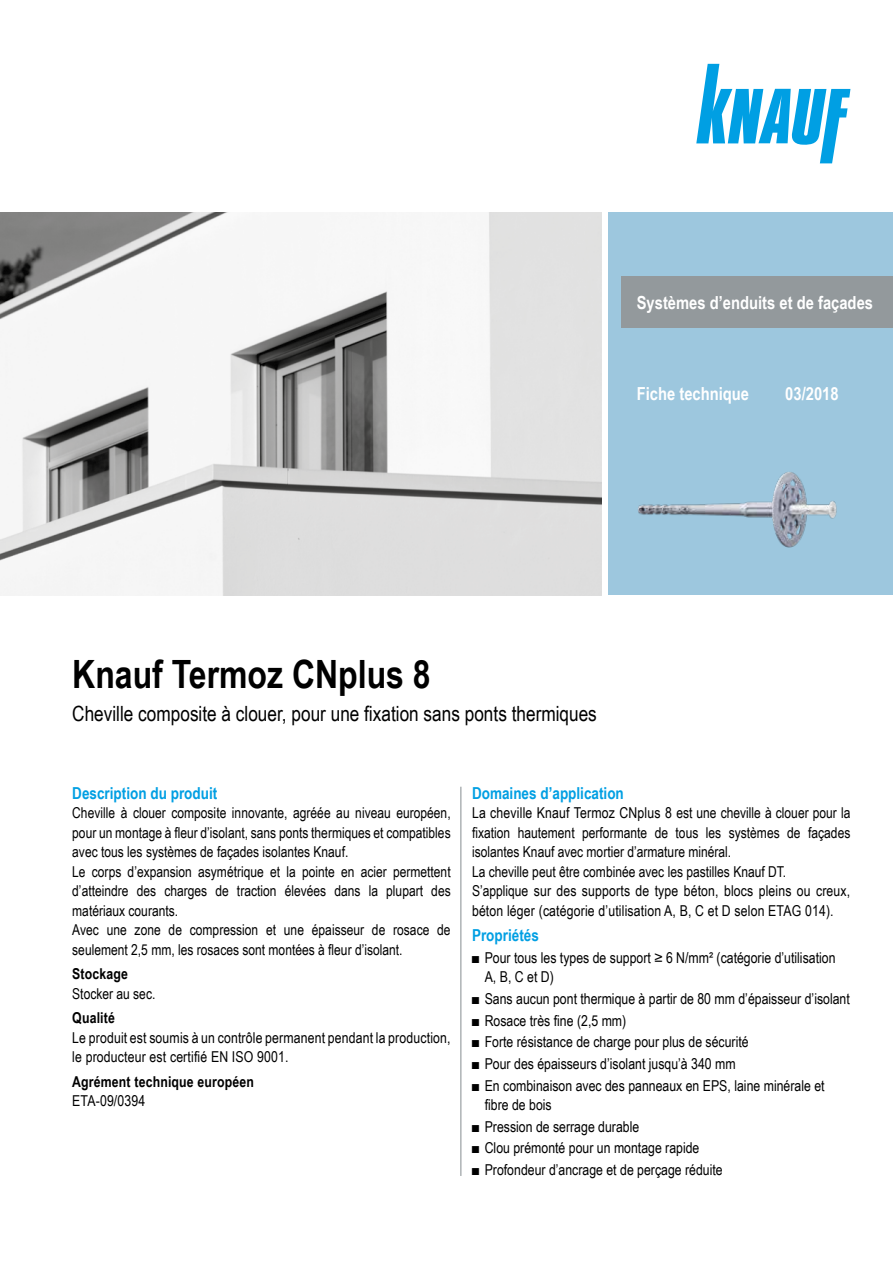
<style>
.page{position:relative;width:893px;height:1263px;background:#fff}
.page>*{position:absolute;margin:0;border:0;box-sizing:border-box;transform-origin:0 0}
.t1{font:700 39px "Arial Narrow";color:#000}
.t2{font:21px "Arial Narrow";color:#000}
.t3{font:700 18px "Arial Narrow";color:#fff}
.t4{font:700 16.5px "Arial Narrow";color:#009fe3}
.t5{font:15px/19.5px "Arial Narrow";color:#000}
.t6{font:700 15px "Arial Narrow";letter-spacing:.01em;color:#000}
</style>
<div class="page">
<div style="left:608px;top:213px;width:285px;height:382px;background:#9dc7de"></div>
<div style="left:621px;top:276px;width:272px;height:52px;background:#93999c"></div>
<svg style="left:696px;top:64px;width:154px;height:99px"></svg>
<hr style="left:460px;top:787px;width:1px;height:389px;background:#93999c">
<img style="left:0;top:213px;width:602px;height:382px">
<img style="left:638px;top:472px;width:199px;height:76px">
<p class="t3" style="left:637px;top:289px;width:238px">Systèmes d’enduits et de façades</p>
<p class="t3" style="left:637px;top:380px;width:114px">Fiche technique</p>
<p class="t3" style="left:785px;top:380px;width:55px">03/2018</p>
<h1 class="t1" style="left:72px;top:644px;width:360px">Knauf Termoz CNplus 8</h1>
<h2 class="t2" style="left:72px;top:698px;width:526px">Cheville composite à clouer, pour une fixation sans ponts thermiques</h2>
<p class="t4" style="left:72px;top:780px;width:147px">Description du produit</p>
<p class="t5" style="left:72px;top:802px;width:380px">Cheville à clouer composite innovante, agréée au niveau européen, pour un montage à fleur d’isolant, sans ponts thermiques et compatibles avec tous les systèmes de façades isolantes Knauf.<br>Le corps d’expansion asymétrique et la pointe en acier permettent d’atteindre des charges de traction élevées dans la plupart des matériaux courants.<br>Avec une zone de compression et une épaisseur de rosace de seulement 2,5 mm, les rosaces sont montées à fleur d’isolant.</p>
<p class="t6" style="left:72px;top:962px;width:57px">Stockage</p>
<p class="t5" style="left:72px;top:983px;width:85px">Stocker au sec.</p>
<p class="t6" style="left:72px;top:1006px;width:44px">Qualité</p>
<p class="t5" style="left:72px;top:1027px;width:380px">Le produit est soumis à un contrôle permanent pendant la production, le producteur est certifié EN ISO 9001.</p>
<p class="t6" style="left:72px;top:1070px;width:183px">Agrément technique européen</p>
<p class="t5" style="left:72px;top:1091px;width:75px">ETA-09/0394</p>
<p class="t4" style="left:472px;top:780px;width:153px">Domaines d’application</p>
<p class="t5" style="left:472px;top:802px;width:380px">La cheville Knauf Termoz CNplus 8 est une cheville à clouer pour la fixation hautement performante de tous les systèmes de façades isolantes Knauf avec mortier d’armature minéral.<br>La cheville peut être combinée avec les pastilles Knauf DT.<br>S’applique sur des supports de type béton, blocs pleins ou creux, béton léger (catégorie d’utilisation A, B, C et D selon ETAG 014).</p>
<p class="t4" style="left:472px;top:923px;width:68px">Propriétés</p>
<p class="t5" style="left:485px;top:947px;width:352px;text-indent:-13px">■ Pour tous les types de support ≥ 6 N/mm² (catégorie d’utilisation<br>A, B, C et D)</p>
<p class="t5" style="left:472px;top:988px;width:379px">■ Sans aucun pont thermique à partir de 80 mm d’épaisseur d’isolant</p>
<p class="t5" style="left:472px;top:1010px;width:156px">■ Rosace très fine (2,5 mm)</p>
<p class="t5" style="left:472px;top:1032px;width:278px">■ Forte résistance de charge pour plus de sécurité</p>
<p class="t5" style="left:472px;top:1053px;width:265px">■ Pour des épaisseurs d’isolant jusqu’à 340 mm</p>
<p class="t5" style="left:485px;top:1075px;width:341px;text-indent:-13px">■ En combinaison avec des panneaux en EPS, laine minérale et fibre de bois</p>
<p class="t5" style="left:472px;top:1116px;width:169px">■ Pression de serrage durable</p>
<p class="t5" style="left:472px;top:1138px;width:229px">■ Clou prémonté pour un montage rapide</p>
<p class="t5" style="left:472px;top:1159px;width:252px">■ Profondeur d’ancrage et de perçage réduite</p>
</div>
